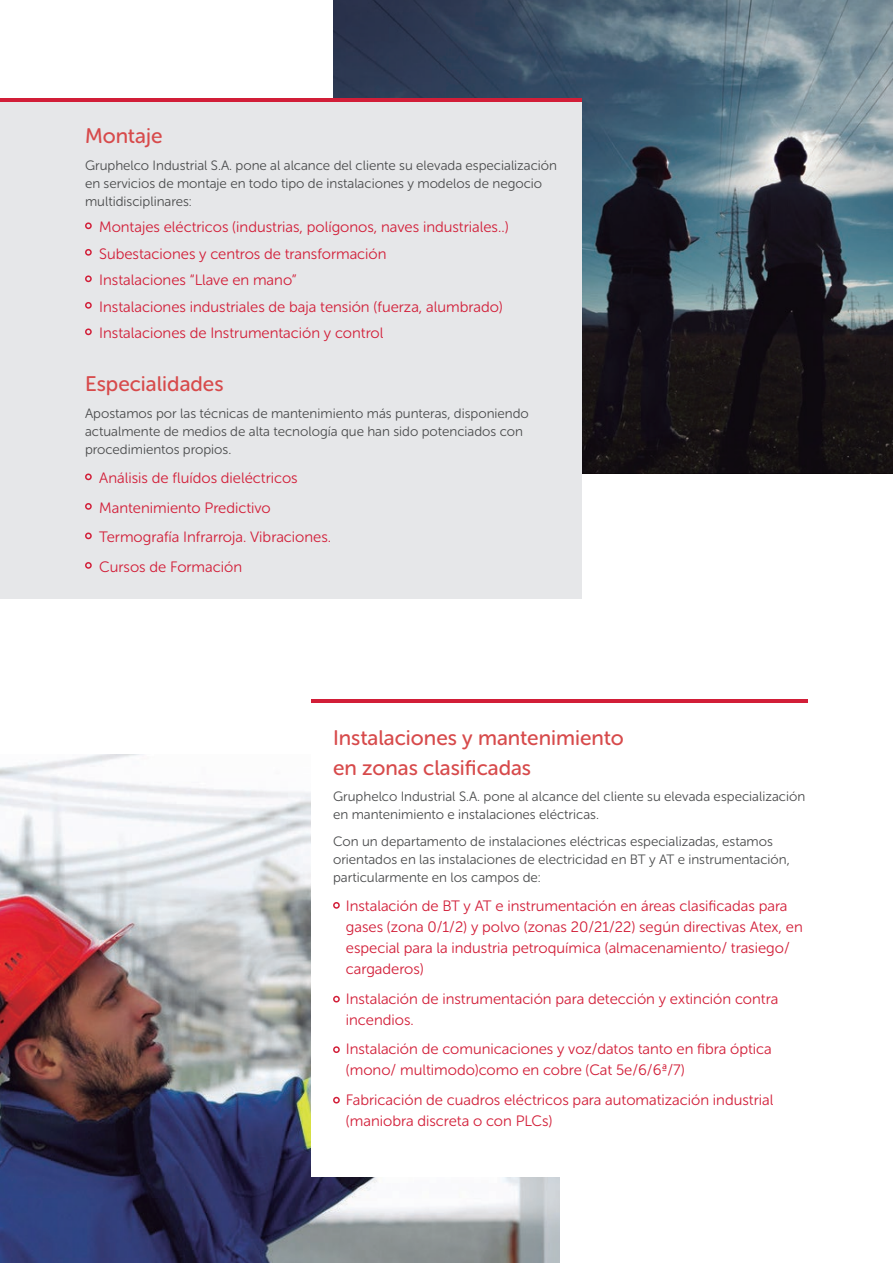
<style>
.page{position:relative;width:893px;height:1263px;background:#fff}
.page>*{position:absolute;margin:0;border:0;box-sizing:border-box;transform-origin:0 0}
.t1{font:21px/30px "Museo Sans Rounded 500";color:#d74a4b}
.t2{font:15px/21px "Museo Sans Rounded 300";color:#d21e38}
.t3{font:13.5px/18px "Museo Sans Rounded 300";color:#4b4c4d}
</style>
<div class="page">
<img style="left:333px;top:0;width:560px;height:473px">
<div style="left:0;top:99px;width:581px;height:499px;background:#e6e7e9"></div>
<div style="left:85px;top:222px;width:7px;height:7px;border:2px solid #d21e38;border-radius:50%"></div>
<div style="left:85px;top:249px;width:7px;height:7px;border:2px solid #d21e38;border-radius:50%"></div>
<div style="left:85px;top:275px;width:7px;height:7px;border:2px solid #d21e38;border-radius:50%"></div>
<div style="left:85px;top:302px;width:7px;height:7px;border:2px solid #d21e38;border-radius:50%"></div>
<div style="left:85px;top:328px;width:7px;height:7px;border:2px solid #d21e38;border-radius:50%"></div>
<div style="left:85px;top:473px;width:7px;height:7px;border:2px solid #d21e38;border-radius:50%"></div>
<div style="left:85px;top:503px;width:7px;height:7px;border:2px solid #d21e38;border-radius:50%"></div>
<div style="left:85px;top:532px;width:7px;height:7px;border:2px solid #d21e38;border-radius:50%"></div>
<div style="left:85px;top:562px;width:7px;height:7px;border:2px solid #d21e38;border-radius:50%"></div>
<hr style="left:0;top:99px;width:581px;height:3px;background:#d21e38">
<img style="left:0;top:754px;width:560px;height:509px">
<div style="left:312px;top:699px;width:496px;height:478px;background:#fff"></div>
<div style="left:333px;top:902px;width:7px;height:7px;border:2px solid #d21e38;border-radius:50%"></div>
<div style="left:333px;top:996px;width:7px;height:6px;border:2px solid #d21e38;border-radius:50%"></div>
<div style="left:333px;top:1046px;width:7px;height:7px;border:2px solid #d21e38;border-radius:50%"></div>
<div style="left:333px;top:1097px;width:7px;height:6px;border:2px solid #d21e38;border-radius:50%"></div>
<hr style="left:312px;top:699px;width:496px;height:3px;background:#d21e38">
<p class="t1" style="left:85px;top:121px;width:79px">Montaje</p>
<p class="t3" style="left:85px;top:156px;width:474px">Gruphelco Industrial S.A. pone al alcance del cliente su elevada especialización en servicios de montaje en todo tipo de instalaciones y modelos de negocio multidisciplinares:</p>
<p class="t2" style="left:99px;top:217px;width:411px">Montajes eléctricos (industrias, polígonos, naves industriales..)</p>
<p class="t2" style="left:99px;top:243px;width:289px">Subestaciones y centros de transformación</p>
<p class="t2" style="left:99px;top:270px;width:199px">Instalaciones “Llave en mano”</p>
<p class="t2" style="left:99px;top:296px;width:405px">Instalaciones industriales de baja tensión (fuerza, alumbrado)</p>
<p class="t2" style="left:99px;top:323px;width:286px">Instalaciones de Instrumentación y control</p>
<p class="t1" style="left:85px;top:369px;width:140px">Especialidades</p>
<p class="t3" style="left:85px;top:404px;width:445px">Apostamos por las técnicas de mantenimiento más punteras, disponiendo actualmente de medios de alta tecnología que han sido potenciados con procedimientos propios.</p>
<p class="t2" style="left:99px;top:468px;width:200px">Análisis de fluídos dieléctricos</p>
<p class="t2" style="left:99px;top:497px;width:173px">Mantenimiento Predictivo</p>
<p class="t2" style="left:99px;top:527px;width:233px">Termografía Infrarroja. Vibraciones.</p>
<p class="t2" style="left:99px;top:556px;width:144px">Cursos de Formación</p>
<p class="t1" style="left:333px;top:722px;width:292px">Instalaciones y mantenimiento en zonas clasificadas</p>
<p class="t3" style="left:333px;top:788px;width:474px">Gruphelco Industrial S.A. pone al alcance del cliente su elevada especialización en mantenimiento e instalaciones eléctricas.</p>
<p class="t3" style="left:333px;top:832px;width:458px">Con un departamento de instalaciones eléctricas especializadas, estamos orientados en las instalaciones de electricidad en BT y AT e instrumentación, particularmente en los campos de:</p>
<p class="t2" style="left:346px;top:896px;width:458px">Instalación de BT y AT e instrumentación en áreas clasificadas para gases (zona 0/1/2) y polvo (zonas 20/21/22) según directivas Atex, en especial para la industria petroquímica (almacenamiento/ trasiego/ cargaderos)</p>
<p class="t2" style="left:346px;top:988px;width:434px">Instalación de instrumentación para detección y extinción contra incendios.</p>
<p class="t2" style="left:346px;top:1039px;width:428px">Instalación de comunicaciones y voz/datos tanto en fibra óptica (mono/ multimodo)como en cobre (Cat 5e/6/6ª/7)</p>
<p class="t2" style="left:346px;top:1089px;width:429px">Fabricación de cuadros eléctricos para automatización industrial (maniobra discreta o con PLCs)</p>
</div>
